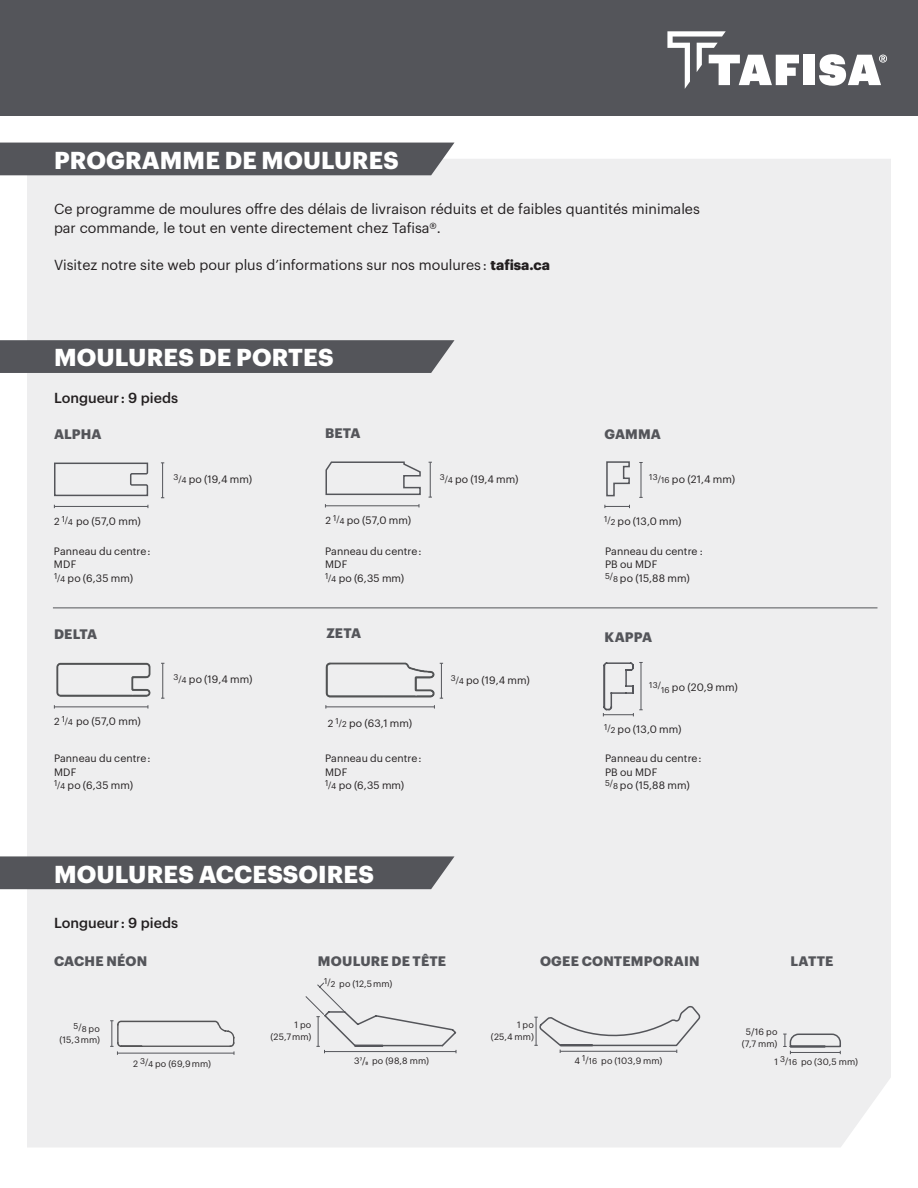
<style>
.page{position:relative;width:918px;height:1188px;background:#fff}
.page>*{position:absolute;margin:0;border:0;box-sizing:border-box;transform-origin:0 0}
.t1{font:700 24px "Graphik";letter-spacing:.005em;color:#fff}
.t2{font:14.25px/18.8px "Graphik";color:#231f20}
.t3{font:500 14.25px "Graphik";color:#231f20}
.t4{font:700 13.5px "Graphik";letter-spacing:.01em;color:#54555a}
.t5{font:10.5px/13.6px "Graphik";letter-spacing:.01em;color:#231f20}
.t6{font:9px/11.7px "Graphik";letter-spacing:.02em;color:#231f20;text-align:right}
.t7{font:8.25px "Graphik";color:#231f20}
.s1{font-weight:700}
.s2{font-size:8.25px}
.s3{font-size:10.05px}
.s4{font-size:9px}
</style>
<div class="page">
<div style="left:0;top:0;width:918px;height:116px;background:#54555a"></div>
<svg style="left:667px;top:31px;width:132px;height:58px"></svg>
<div style="left:803px;top:55px;width:12px;height:30px;background:#fff"></div>
<svg style="left:819px;top:54px;width:68px;height:32px"></svg>
<div style="left:27px;top:159px;width:864px;height:988px;background:#eeeeef"></div>
<div style="left:0;top:143px;width:455px;height:32px;background:#54555a"></div>
<div style="left:0;top:340px;width:455px;height:33px;background:#54555a"></div>
<svg style="left:53px;top:462px;width:96px;height:35px"></svg>
<hr style="left:54px;top:506px;width:94px;height:1px;background:#54555a">
<hr style="left:162px;top:463px;width:1px;height:35px;background:#54555a">
<svg style="left:605px;top:461px;width:26px;height:36px"></svg>
<svg style="left:604px;top:505px;width:26px;height:3px"></svg>
<hr style="left:641px;top:462px;width:1px;height:35px;background:#54555a">
<svg style="left:325px;top:461px;width:97px;height:35px"></svg>
<hr style="left:325px;top:505px;width:94px;height:1px;background:#54555a">
<hr style="left:430px;top:462px;width:1px;height:35px;background:#54555a">
<hr style="left:53px;top:608px;width:824px;height:1px;background:#54555a">
<hr style="left:54px;top:706px;width:94px;height:1px;background:#54555a">
<hr style="left:162px;top:663px;width:1px;height:35px;background:#54555a">
<svg style="left:603px;top:662px;width:40px;height:54px"></svg>
<hr style="left:326px;top:706px;width:108px;height:1px;background:#54555a">
<hr style="left:441px;top:663px;width:1px;height:35px;background:#54555a">
<img style="left:322px;top:660px;width:115px;height:40px">
<img style="left:54px;top:662px;width:99px;height:36px">
<div style="left:0;top:856px;width:455px;height:33px;background:#54555a"></div>
<svg style="left:110px;top:1020px;width:125px;height:35px"></svg>
<svg style="left:534px;top:1005px;width:168px;height:48px"></svg>
<svg style="left:783px;top:1033px;width:59px;height:21px"></svg>
<svg style="left:306px;top:983px;width:152px;height:70px"></svg>
<h1 class="t1" style="left:54px;top:141px;width:346px">PROGRAMME DE MOULURES</h1>
<h2 class="t2" style="left:54px;top:198px;width:647px">Ce programme de moulures offre des délais de livraison réduits et de faibles quantités minimales par commande, le tout en vente directement chez Tafisa®.</h2>
<h2 class="t2" style="left:54px;top:254px;width:498px">Visitez notre site web pour plus d’informations sur nos moulures : <span class="s1">tafisa.ca</span></h2>
<h1 class="t1" style="left:54px;top:339px;width:281px">MOULURES DE PORTES</h1>
<h2 class="t3" style="left:54px;top:387px;width:126px">Longueur : 9 pieds</h2>
<p class="t4" style="left:54px;top:424px;width:49px">ALPHA</p>
<p class="t5" style="left:173px;top:472px;width:80px"><sup>3</sup><span class="s2">/4</span> po (19,4 mm)</p>
<p class="t5" style="left:54px;top:513px;width:88px"><span class="s3">2</span> <sup>1</sup><span class="s2">/4</span> po (57,0 mm)</p>
<p class="t5" style="left:54px;top:543px;width:98px">Panneau du centre :<br>MDF<br><sup>1</sup><span class="s2">/4</span> po (6,35 mm)</p>
<p class="t4" style="left:325px;top:423px;width:37px">BETA</p>
<p class="t5" style="left:325px;top:512px;width:87px"><span class="s3">2</span> <sup>1</sup><span class="s2">/4</span> po (57,0 mm)</p>
<p class="t5" style="left:325px;top:543px;width:98px">Panneau du centre :<br>MDF<br><sup>1</sup><span class="s2">/4</span> po (6,35 mm)</p>
<p class="t5" style="left:440px;top:472px;width:80px"><sup>3</sup><span class="s2">/4</span> po (19,4 mm)</p>
<p class="t4" style="left:604px;top:424px;width:58px">GAMMA</p>
<p class="t5" style="left:649px;top:472px;width:87px"><sup>13</sup><span class="s2">/16</span> po (21,4 mm)</p>
<p class="t5" style="left:604px;top:513px;width:79px"><sup>1</sup><span class="s2">/2</span> po (13,0 mm)</p>
<p class="t5" style="left:605px;top:543px;width:99px">Panneau du centre :<br>PB ou MDF<br><sup>5/</sup><span class="s2">8</span> po (15,88 mm)</p>
<p class="t4" style="left:54px;top:624px;width:45px">DELTA</p>
<p class="t4" style="left:326px;top:623px;width:36px">ZETA</p>
<p class="t4" style="left:604px;top:627px;width:49px">KAPPA</p>
<p class="t5" style="left:174px;top:672px;width:80px"><sup>3</sup><span class="s2">/4</span> po (19,4 mm)</p>
<p class="t5" style="left:54px;top:714px;width:88px"><span class="s3">2</span> <sup>1</sup><span class="s2">/4</span> po (57,0 mm)</p>
<p class="t5" style="left:54px;top:751px;width:98px">Panneau du centre :<br>MDF<br><sup>1</sup><span class="s2">/4</span> po (6,35 mm)</p>
<p class="t5" style="left:451px;top:673px;width:80px"><sup>3</sup><span class="s2">/4</span> po (19,4 mm)</p>
<p class="t7" style="left:649px;top:679px;width:13px">13/</p>
<p class="t5" style="left:661px;top:680px;width:78px"><sub>16</sub> po (20,9 mm)</p>
<p class="t5" style="left:328px;top:716px;width:86px"><span class="s3">2</span> <sup>1</sup><span class="s2">/2</span> po (63,1 mm)</p>
<p class="t5" style="left:325px;top:751px;width:98px">Panneau du centre :<br>MDF<br><sup>1</sup><span class="s2">/4</span> po (6,35 mm)</p>
<p class="t5" style="left:604px;top:721px;width:79px"><sup>1</sup><span class="s2">/2</span> po (13,0 mm)</p>
<p class="t5" style="left:605px;top:751px;width:98px">Panneau du centre :<br>PB ou MDF<br><sup>5/</sup><span class="s2">8</span> po (15,88 mm)</p>
<h1 class="t1" style="left:54px;top:855px;width:321px">MOULURES ACCESSOIRES</h1>
<h2 class="t3" style="left:54px;top:912px;width:126px">Longueur : 9 pieds</h2>
<p class="t4" style="left:54px;top:950px;width:95px">CACHE NÉON</p>
<p class="t4" style="left:318px;top:950px;width:130px">MOULURE DE TÊTE</p>
<p class="t4" style="left:540px;top:950px;width:161px">OGEE CONTEMPORAIN</p>
<p class="t4" style="left:791px;top:951px;width:44px">LATTE</p>
<p class="t7" style="left:74px;top:1021px;width:28px">5/8 <span class="s4">po</span></p>
<p class="t6" style="left:60px;top:1033px;width:42px">(15,3 mm)</p>
<p class="t6" style="left:133px;top:1057px;width:79px">2 <sup>3/</sup><span class="s2">4</span> po (69,9 mm)</p>
<p class="t6" style="left:271px;top:1019px;width:42px">1po<br>(25,7 mm)</p>
<p class="t6" style="left:324px;top:977px;width:70px"><sup>1/</sup><span class="s2">2</span> po (12,5 mm)</p>
<p class="t6" style="left:354px;top:1055px;width:76px">37/8 po (98,8 mm)</p>
<p class="t6" style="left:491px;top:1019px;width:44px">1po<br>(25,4 mm)</p>
<p class="t6" style="left:575px;top:1054px;width:89px">4 <sup>1/</sup><span class="s2">16</span> po (103,9 mm)</p>
<p class="t6" style="left:742px;top:1026px;width:37px;text-align:center">5/16 po (7,7 mm)</p>
<p class="t6" style="left:775px;top:1056px;width:85px">1 <sup>3/</sup><span class="s2">16</span> po (30,5 mm)</p>
</div>
